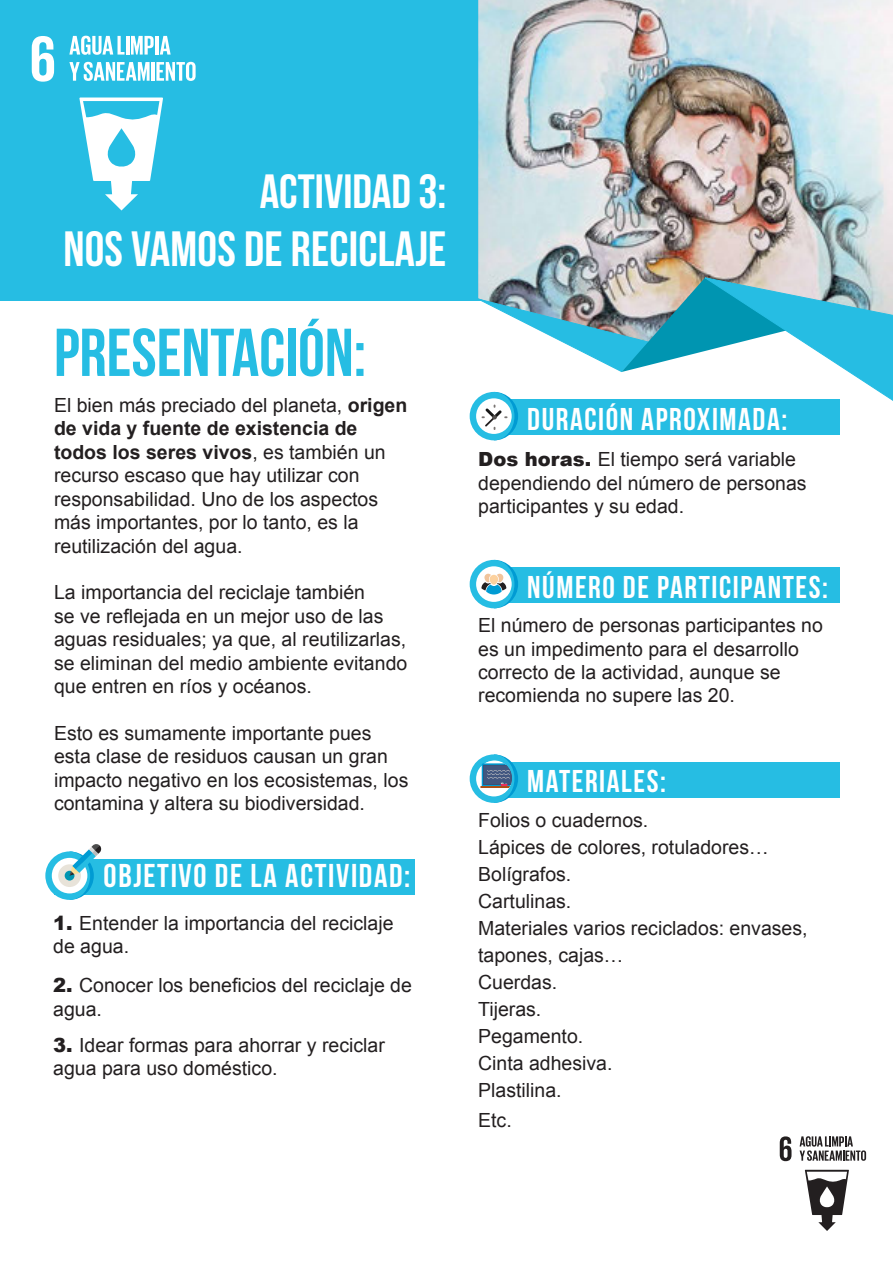
<style>
.page{position:relative;width:893px;height:1263px;background:#fff}
.page>*{position:absolute;margin:0;border:0;box-sizing:border-box;transform-origin:0 0}
.t1{font:67.5px "Bebas Neue";color:#26bde3}
.t2{font:49.5px "Bebas Neue";letter-spacing:.005em;color:#fff}
.t3{font:48px "Bebas Neue";color:#fff}
.t4{font:33px "Bebas Neue";letter-spacing:.05em;color:#fff}
.t5{font:31.5px "Bebas Neue";letter-spacing:.05em;color:#fff}
.t6{font:19.5px/23.4px "Arial";color:#231f20}
.s1{font-weight:700}
.s2{font-weight:900}
</style>
<div class="page">
<div style="left:0;top:0;width:893px;height:300px;background:#26bde3"></div>
<img style="left:478px;top:0;width:415px;height:276px">
<svg style="left:470px;top:276px;width:423px;height:164px"></svg>
<div style="left:479px;top:568px;width:361px;height:35px;background:#26bde3"></div>
<svg style="left:470px;top:560px;width:48px;height:48px"></svg>
<div style="left:479px;top:762px;width:361px;height:35px;background:#26bde3"></div>
<svg style="left:470px;top:754px;width:48px;height:49px"></svg>
<div style="left:54px;top:859px;width:361px;height:35px;background:#26bde3"></div>
<svg style="left:45px;top:844px;width:57px;height:56px"></svg>
<svg style="left:69px;top:36px;width:56px;height:19px"></svg>
<hr style="left:126px;top:36px;width:3px;height:19px;background:#fff">
<svg style="left:131px;top:36px;width:23px;height:19px"></svg>
<hr style="left:155px;top:36px;width:3px;height:19px;background:#fff">
<svg style="left:160px;top:36px;width:11px;height:19px"></svg>
<svg style="left:32px;top:36px;width:22px;height:46px"></svg>
<svg style="left:79px;top:98px;width:84px;height:112px"></svg>
<svg style="left:69px;top:62px;width:81px;height:19px"></svg>
<hr style="left:151px;top:62px;width:4px;height:19px;background:#fff">
<svg style="left:156px;top:62px;width:40px;height:19px"></svg>
<svg style="left:780px;top:1136px;width:11px;height:25px"></svg>
<svg style="left:805px;top:1170px;width:44px;height:61px"></svg>
<svg style="left:800px;top:1136px;width:66px;height:25px"></svg>
<p class="t3" style="left:260px;top:165px;width:188px">ACTIVIDAD 3:</p>
<p class="t2" style="left:63px;top:221px;width:385px">NOS VAMOS DE RECICLAJE</p>
<p class="t1" style="left:54px;top:316px;width:314px">PRESENTACIÓN:</p>
<p class="t6" style="left:54px;top:394px;width:355px">El bien más preciado del planeta, <span class="s1">origen de vida y fuente de existencia de todos los seres vivos</span>, es también un recurso escaso que hay utilizar con responsabilidad. Uno de los aspectos más importantes, por lo tanto, es la reutilización del agua.</p>
<p class="t6" style="left:54px;top:581px;width:355px">La importancia del reciclaje también<br>se ve reflejada en un mejor uso de las aguas residuales; ya que, al reutilizarlas, se eliminan del medio ambiente evitando que entren en ríos y océanos.</p>
<p class="t6" style="left:54px;top:721px;width:356px">Esto es sumamente importante pues esta clase de residuos causan un gran impacto negativo en los ecosistemas, los contamina y altera su biodiversidad.</p>
<p class="t4" style="left:104px;top:858px;width:308px">OBJETIVO DE LA ACTIVIDAD:</p>
<p class="t6" style="left:53px;top:912px;width:342px"><span class="s2">1.</span> Entender la importancia del reciclaje de agua.</p>
<p class="t6" style="left:53px;top:974px;width:360px"><span class="s2">2.</span> Conocer los beneficios del reciclaje de agua.</p>
<p class="t6" style="left:53px;top:1033px;width:333px"><span class="s2">3.</span> Idear formas para ahorrar y reciclar agua para uso doméstico.</p>
<p class="t5" style="left:527px;top:402px;width:261px">DURACIÓN APROXIMADA:</p>
<p class="t6" style="left:478px;top:448px;width:330px"><span class="s2">Dos horas.</span> El tiempo será variable dependiendo del número de personas participantes y su edad.</p>
<p class="t5" style="left:527px;top:569px;width:302px">NÚMERO DE PARTICIPANTES:</p>
<p class="t6" style="left:478px;top:614px;width:346px">El número de personas participantes no es un impedimento para el desarrollo correcto de la actividad, aunque se recomienda no supere las 20.</p>
<p class="t5" style="left:527px;top:764px;width:140px">MATERIALES:</p>
<p class="t6" style="left:478px;top:808px;width:172px">Folios o cuadernos.</p>
<p class="t6" style="left:478px;top:835px;width:292px">Lápices de colores, rotuladores…</p>
<p class="t6" style="left:478px;top:862px;width:95px">Bolígrafos.</p>
<p class="t6" style="left:478px;top:889px;width:95px">Cartulinas.</p>
<p class="t6" style="left:478px;top:915px;width:331px;line-height:27px">Materiales varios reciclados: envases, tapones, cajas…</p>
<p class="t6" style="left:478px;top:970px;width:81px">Cuerdas.</p>
<p class="t6" style="left:478px;top:997px;width:65px">Tijeras.</p>
<p class="t6" style="left:478px;top:1024px;width:107px">Pegamento.</p>
<p class="t6" style="left:478px;top:1051px;width:136px">Cinta adhesiva.</p>
<p class="t6" style="left:478px;top:1078px;width:85px">Plastilina.</p>
<p class="t6" style="left:478px;top:1108px;width:35px">Etc.</p>
</div>
